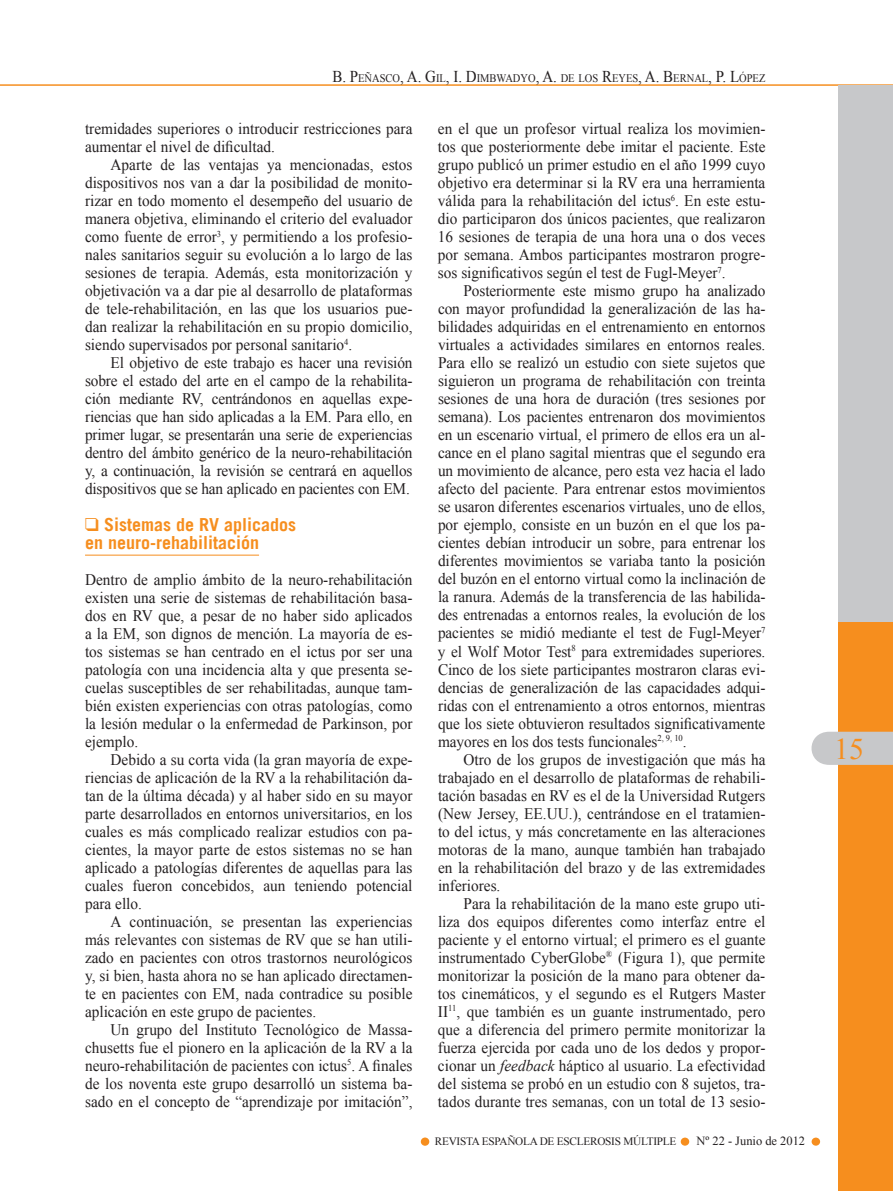
<style>
.page{position:relative;width:893px;height:1191px;background:#fff}
.page>*{position:absolute;margin:0;border:0;box-sizing:border-box;transform-origin:0 0}
.t1{font:30px "Times New Roman";color:#f68e1e}
.t2{font:700 18px/18px "Trade Gothic";color:#f68e1e}
.t3{font:16.05px/18px "Times New Roman";color:#231f20;text-align:justify;scale:.95 1}
.t4{font:12.45px "Times New Roman";color:#231f20}
.t5{font:11.55px "Times New Roman";color:#231f20;scale:.91 1}
.t6{font:11.25px "Times New Roman";letter-spacing:-.02em;color:#231f20}
.s1{font-size:16.5px}
.s2{font-family:"Arial Unicode MS";font-weight:400}
.s3{font-style:italic}
</style>
<div class="page">
<hr style="left:0;top:85px;width:893px;height:1px;background:#f68e1e">
<div style="left:837px;top:85px;width:56px;height:536px;background:#c7c8ca"></div>
<div style="left:837px;top:621px;width:56px;height:570px;background:#f68e1e"></div>
<svg style="left:811px;top:731px;width:82px;height:34px;background:#cacaca"></svg>
<div style="left:421px;top:1137px;width:8px;height:8px;background:#f68e1e;border-radius:50%"></div>
<div style="left:681px;top:1137px;width:8px;height:8px;background:#f68e1e;border-radius:50%"></div>
<div style="left:812px;top:1137px;width:8px;height:8px;background:#f68e1e;border-radius:50%"></div>
<hr style="left:85px;top:555px;width:174px;height:1px;background:#f68e1e">
<p class="t5" style="left:332px;top:70px;width:477px"><span class="s1">B. P</span>EÑASCO<span class="s1">, A. G</span>IL<span class="s1">, I. D</span>IMBWADYO<span class="s1">, A.</span> DE LOS <span class="s1">R</span>EYES <span class="s1">, A. B</span>ERNAL<span class="s1">, P. L</span>ÓPEZ</p>
<p class="t3" style="left:85px;top:120px;width:346px">tremidades superiores o introducir restricciones para aumentar el nivel de dificultad.</p>
<p class="t3" style="left:85px;top:156px;width:346px;text-indent:26px">Aparte de las ventajas ya mencionadas, estos dispositivos nos van a dar la posibilidad de monito&shy;rizar en todo momento el desempeño del usuario de manera objetiva, eliminando el criterio del evaluador como fuente de error<sup>3</sup>, y permitiendo a los profesio&shy;nales sanitarios seguir su evolución a lo largo de las sesiones de terapia. Además, esta monitorización y objetivación va a dar pie al desarrollo de plataformas de tele-rehabilitación, en las que los usuarios pue&shy;dan realizar la rehabilitación en su propio domicilio, siendo supervisados por personal sanitario<sup>4</sup>.</p>
<p class="t3" style="left:85px;top:354px;width:346px;text-indent:26px">El objetivo de este trabajo es hacer una revisión sobre el estado del arte en el campo de la rehabilita&shy;ción mediante RV, centrándonos en aquellas expe&shy;riencias que han sido aplicadas a la EM. Para ello, en primer lugar, se presentarán una serie de experiencias dentro del ámbito genérico de la neuro-rehabilitación y, a continuación, la revisión se centrará en aquellos dispositivos que se han aplicado en pacientes con EM.</p>
<p class="t2" style="left:85px;top:515px;width:213px"><span class="s2">❑</span> Sistemas de RV aplicados en neuro-rehabilitación</p>
<p class="t3" style="left:85px;top:570px;width:346px">Dentro de amplio ámbito de la neuro-rehabilitación existen una serie de sistemas de rehabilitación basa&shy;dos en RV que, a pesar de no haber sido aplicados a la EM, son dignos de mención. La mayoría de es&shy;tos sistemas se han centrado en el ictus por ser una patología con una incidencia alta y que presenta se&shy;cuelas susceptibles de ser rehabilitadas, aunque tam&shy;bién existen experiencias con otras patologías, como la lesión medular o la enfermedad de Parkinson, por ejemplo.</p>
<p class="t3" style="left:85px;top:750px;width:346px;text-indent:26px">Debido a su corta vida (la gran mayoría de expe&shy;riencias de aplicación de la RV a la rehabilitación da&shy;tan de la última década) y al haber sido en su mayor parte desarrollados en entornos universitarios, en los cuales es más complicado realizar estudios con pa&shy;cientes, la mayor parte de estos sistemas no se han aplicado a patologías diferentes de aquellas para las cuales fueron concebidos, aun teniendo potencial para ello.</p>
<p class="t3" style="left:85px;top:912px;width:346px;text-indent:26px">A continuación, se presentan las experiencias más relevantes con sistemas de RV que se han utili&shy;zado en pacientes con otros trastornos neurológicos y, si bien, hasta ahora no se han aplicado directamen&shy;te en pacientes con EM, nada contradice su posible aplicación en este grupo de pacientes.</p>
<p class="t3" style="left:85px;top:1020px;width:346px;text-indent:26px">Un grupo del Instituto Tecnológico de Massa&shy;chusetts fue el pionero en la aplicación de la RV a la neuro-rehabilitación de pacientes con ictus<sup>5</sup>. A finales de los noventa este grupo desarrolló un sistema ba&shy;sado en el concepto de “aprendizaje por imitación”,</p>
<p class="t3" style="left:438px;top:120px;width:346px">en el que un profesor virtual realiza los movimien&shy;tos que posteriormente debe imitar el paciente. Este grupo publicó un primer estudio en el año 1999 cuyo objetivo era determinar si la RV era una herramienta válida para la rehabilitación del ictus<sup>6</sup>. En este estu&shy;dio participaron dos únicos pacientes, que realizaron 16 sesiones de terapia de una hora una o dos veces por semana. Ambos participantes mostraron progre&shy;sos significativos según el test de Fugl-Meyer<sup>7</sup>.</p>
<p class="t3" style="left:438px;top:282px;width:346px;text-indent:26px">Posteriormente este mismo grupo ha analizado con mayor profundidad la generalización de las ha&shy;bilidades adquiridas en el entrenamiento en entornos virtuales a actividades similares en entornos reales.<br>Para ello se realizó un estudio con siete sujetos que siguieron un programa de rehabilitación con treinta sesiones de una hora de duración (tres sesiones por semana). Los pacientes entrenaron dos movimientos en un escenario virtual, el primero de ellos era un al&shy;cance en el plano sagital mientras que el segundo era un movimiento de alcance, pero esta vez hacia el lado afecto del paciente. Para entrenar estos movimientos se usaron diferentes escenarios virtuales, uno de ellos, por ejemplo, consiste en un buzón en el que los pa&shy;cientes debían introducir un sobre, para entrenar los diferentes movimientos se variaba tanto la posición del buzón en el entorno virtual como la inclinación de la ranura. Además de la transferencia de las habilida&shy;des entrenadas a entornos reales, la evolución de los pacientes se midió mediante el test de Fugl-Meyer<sup>7 </sup>y el Wolf Motor Test<sup>8</sup> para extremidades superiores.<br>Cinco de los siete participantes mostraron claras evi&shy;dencias de generalización de las capacidades adqui&shy;ridas con el entrenamiento a otros entornos, mientras que los siete obtuvieron resultados significativamente mayores en los dos tests funcionales<sup>2,</sup> <sup>9,</sup> <sup>10</sup>.</p>
<p class="t3" style="left:438px;top:750px;width:346px;text-indent:26px">Otro de los grupos de investigación que más ha trabajado en el desarrollo de plataformas de rehabili&shy;tación basadas en RV es el de la Universidad Rutgers (New Jersey, EE.UU.), centrándose en el tratamien&shy;to del ictus, y más concretamente en las alteraciones motoras de la mano, aunque también han trabajado en la rehabilitación del brazo y de las extremidades inferiores.</p>
<p class="t3" style="left:438px;top:894px;width:346px;text-indent:26px">Para la rehabilitación de la mano este grupo uti&shy;liza dos equipos diferentes como interfaz entre el paciente y el entorno virtual; el primero es el guante instrumentado CyberGlobe<sup>®</sup> (Figura 1), que permite monitorizar la posición de la mano para obtener da&shy;tos cinemáticos, y el segundo es el Rutgers Master II<sup>11</sup>, que también es un guante instrumentado, pero que a diferencia del primero permite monitorizar la fuerza ejercida por cada uno de los dedos y propor&shy;cionar un <span class="s3">feedback</span> háptico al usuario. La efectividad del sistema se probó en un estudio con 8 sujetos, tra&shy;tados durante tres semanas, con un total de 13 sesio-</p>
<p class="t6" style="left:435px;top:1134px;width:243px">REVISTA ESPAÑOLA DE ESCLEROSIS MÚLTIPLE</p>
<p class="t4" style="left:696px;top:1132px;width:110px">Nº 22 - Junio de 2012</p>
<h1 class="t1" style="left:834px;top:728px;width:31px">15</h1>
</div>
